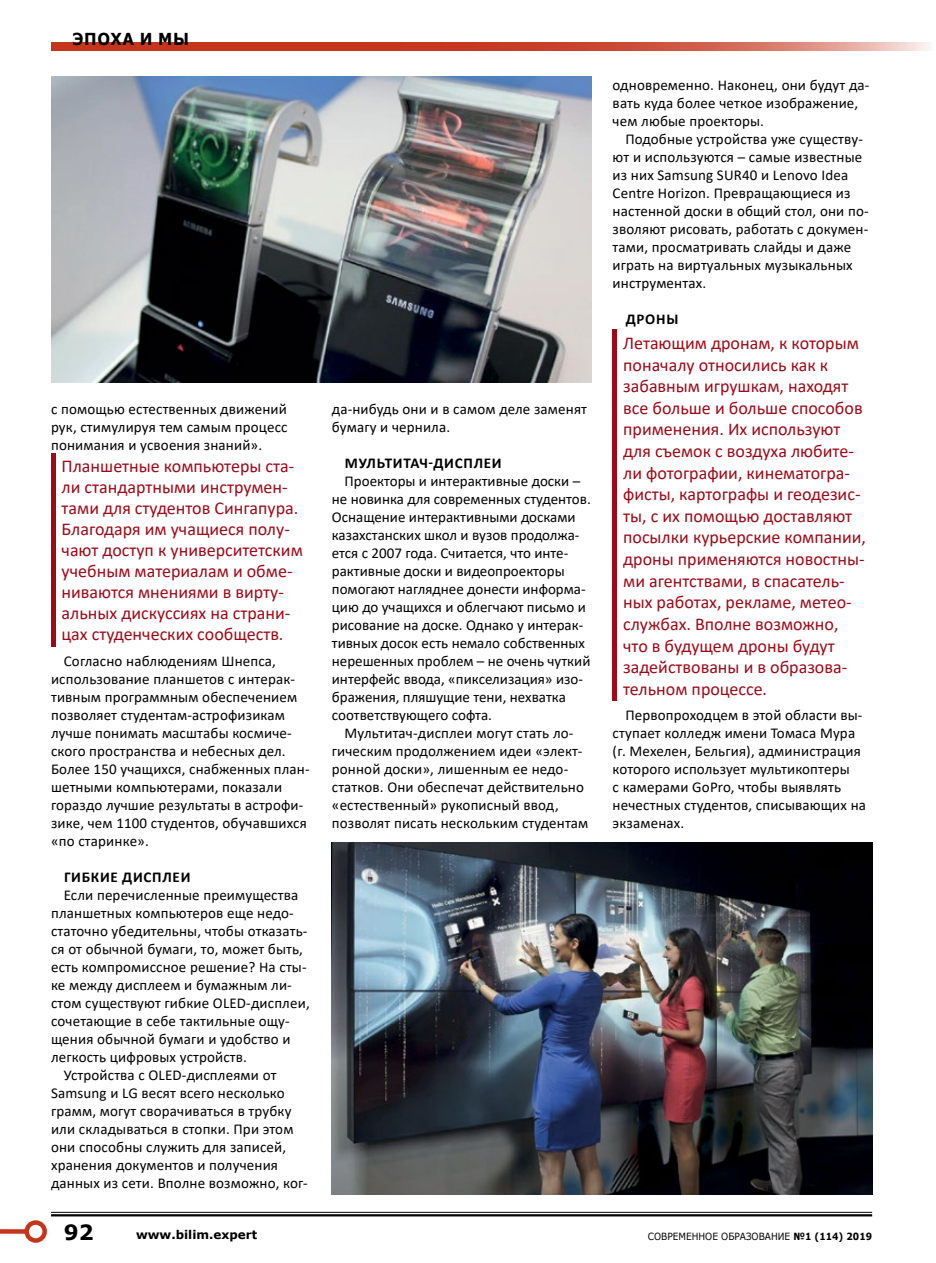
<style>
.page{position:relative;width:936px;height:1263px;background:#fff}
.page>*{position:absolute;margin:0;border:0;box-sizing:border-box;transform-origin:0 0}
.t1{font:700 21px "Verdana";color:#000}
.t2{font:18px/21.6px "Calibri";color:#9e0917}
.t3{font:700 16.5px "Verdana";letter-spacing:.035em;color:#000;scale:.91 1}
.t4{font:15px/18px "Calibri";letter-spacing:.01em;color:#000}
.t5{font:700 15px "Calibri";letter-spacing:.05em;color:#000}
.t6{font:700 12px "Verdana";color:#000}
.t7{font:9.9px "Verdana";color:#000;scale:.91 1}
.s1{font-weight:700}
</style>
<div class="page">
<img style="left:51px;top:77px;width:540px;height:306px">
<img style="left:332px;top:842px;width:540px;height:353px">
<div style="left:51px;top:453px;width:5px;height:193px;background:#9e0917"></div>
<div style="left:612px;top:330px;width:5px;height:371px;background:#9e0917"></div>
<hr style="left:51px;top:1212px;width:821px;height:1px;background:#000">
<hr style="left:51px;top:1214px;width:821px;height:2px;background:#000">
<svg style="left:51px;top:43px;width:878px;height:8px;background:#cd543f"></svg>
<div style="left:0;top:1229px;width:27px;height:5px;background:#c5351c"></div>
<div style="left:24px;top:1220px;width:23px;height:23px;border:4px solid #c5351c;border-radius:50%"></div>
<p class="t3" style="left:73px;top:27px;width:129px">ЭПОХА И МЫ</p>
<p class="t4" style="left:51px;top:400px;width:238px;text-align:justify">с помощью естественных движений рук, стимулируя тем самым процесс понимания и усвоения знаний».</p>
<p class="t2" style="left:62px;top:455px;width:243px;line-height:21px">Планшетные компьютеры ста&shy;ли стандартными инструмен&shy;тами для студентов Сингапура.<br>Благодаря им учащиеся полу&shy;чают доступ к университетским учебным материалам и обме&shy;ниваются мнениями в вирту&shy;альных дискуссиях на страни&shy;цах студенческих сообществ.</p>
<p class="t4" style="left:51px;top:652px;width:260px;text-indent:13px">Согласно наблюдениям Шнепса, использование планшетов с интерак&shy;тивным программным обеспечением позволяет студентам-астрофизикам лучше понимать масштабы космиче&shy;ского пространства и небесных дел.<br>Более 150 учащихся, снабженных план&shy;шетными компьютерами, показали гораздо лучшие результаты в астрофи&shy;зике, чем 1100 студентов, обучавшихся «по старинке».</p>
<p class="t5" style="left:64px;top:866px;width:128px">ГИБКИЕ ДИСПЛЕИ</p>
<p class="t4" style="left:64px;top:886px;width:236px">Если перечисленные преимущества</p>
<p class="t4" style="left:51px;top:904px;width:244px">планшетных компьютеров еще недо-</p>
<p class="t4" style="left:51px;top:922px;width:258px">статочно убедительны, чтобы отказать-</p>
<p class="t4" style="left:51px;top:940px;width:253px">ся от обычной бумаги, то, может быть,</p>
<p class="t4" style="left:51px;top:958px;width:257px">есть компромиссное решение? На сты-</p>
<p class="t4" style="left:51px;top:976px;width:242px">ке между дисплеем и бумажным ли-</p>
<p class="t4" style="left:51px;top:994px;width:260px">стом существуют гибкие OLED-дисплеи,</p>
<p class="t4" style="left:51px;top:1012px;width:240px">сочетающие в себе тактильные ощу-</p>
<p class="t4" style="left:51px;top:1030px;width:241px">щения обычной бумаги и удобство и</p>
<p class="t4" style="left:51px;top:1048px;width:197px">легкость цифровых устройств.</p>
<p class="t4" style="left:64px;top:1066px;width:214px">Устройства с OLED-дисплеями от</p>
<p class="t4" style="left:51px;top:1084px;width:235px">Samsung и LG весят всего несколько</p>
<p class="t4" style="left:51px;top:1102px;width:242px">грамм, могут сворачиваться в трубку</p>
<p class="t4" style="left:51px;top:1120px;width:244px">или складываться в стопки. При этом</p>
<p class="t4" style="left:51px;top:1138px;width:237px">они способны служить для записей,</p>
<p class="t4" style="left:51px;top:1156px;width:228px">хранения документов и получения</p>
<p class="t4" style="left:51px;top:1174px;width:258px">данных из сети. Вполне возможно, ког-</p>
<p class="t4" style="left:332px;top:400px;width:257px">да-нибудь они и в самом деле заменят бумагу и чернила.</p>
<p class="t5" style="left:345px;top:452px;width:158px">МУЛЬТИТАЧ-ДИСПЛЕИ</p>
<p class="t4" style="left:332px;top:472px;width:260px;text-indent:13px">Проекторы и интерактивные доски – не новинка для современных студентов.<br>Оснащение интерактивными досками казахстанских школ и вузов продолжа&shy;ется с 2007 года. Считается, что инте&shy;рактивные доски и видеопроекторы помогают нагляднее донести информа&shy;цию до учащихся и облегчают письмо и рисование на доске. Однако у интерак&shy;тивных досок есть немало собственных нерешенных проблем – не очень чуткий интерфейс ввода, «пикселизация» изо&shy;бражения, пляшущие тени, нехватка соответствующего софта.</p>
<p class="t4" style="left:332px;top:724px;width:258px;text-indent:13px">Мультитач-дисплеи могут стать ло&shy;гическим продолжением идеи «элект&shy;ронной доски», лишенным ее недо&shy;статков. Они обеспечат действительно «естественный» рукописный ввод, позволят писать нескольким студентам</p>
<p class="t4" style="left:612px;top:76px;width:258px">одновременно. Наконец, они будут да&shy;вать куда более четкое изображение, чем любые проекторы.</p>
<p class="t4" style="left:612px;top:130px;width:257px;text-indent:13px">Подобные устройства уже существу&shy;ют и используются – самые известные из них Samsung SUR40 и Lenovo Idea Centre Horizon. Превращающиеся из настенной доски в общий стол, они по&shy;зволяют рисовать, работать с докумен&shy;тами, просматривать слайды и даже играть на виртуальных музыкальных инструментах.</p>
<p class="t5" style="left:625px;top:308px;width:54px">ДРОНЫ</p>
<p class="t2" style="left:623px;top:332px;width:244px">Летающим дронам, к которым поначалу относились как к забавным игрушкам, находят все больше и больше способов применения. Их используют для съемок с воздуха любите&shy;ли фотографии, кинематогра&shy;фисты, картографы и геодезис&shy;ты, с их помощью доставляют посылки курьерские компании, дроны применяются новостны&shy;ми агентствами, в спасатель&shy;ных работах, рекламе, метео&shy;службах. Вполне возможно, что в будущем дроны будут задействованы и в образова&shy;тельном процессе.</p>
<p class="t4" style="left:612px;top:706px;width:255px;text-indent:13px">Первопроходцем в этой области вы&shy;ступает колледж имени Томаса Мура (г. Мехелен, Бельгия), администрация которого использует мультикоптеры<br>с камерами GoPro, чтобы выявлять нечестных студентов, списывающих на экзаменах.</p>
<h1 class="t1" style="left:64px;top:1217px;width:31px">92</h1>
<p class="t6" style="left:136px;top:1226px;width:123px">www.bilim.expert</p>
<p class="t7" style="left:647px;top:1229px;width:248px">СОВРЕМЕННОЕ ОБРАЗОВАНИЕ <span class="s1">№1 (114) 2019</span></p>
</div>
